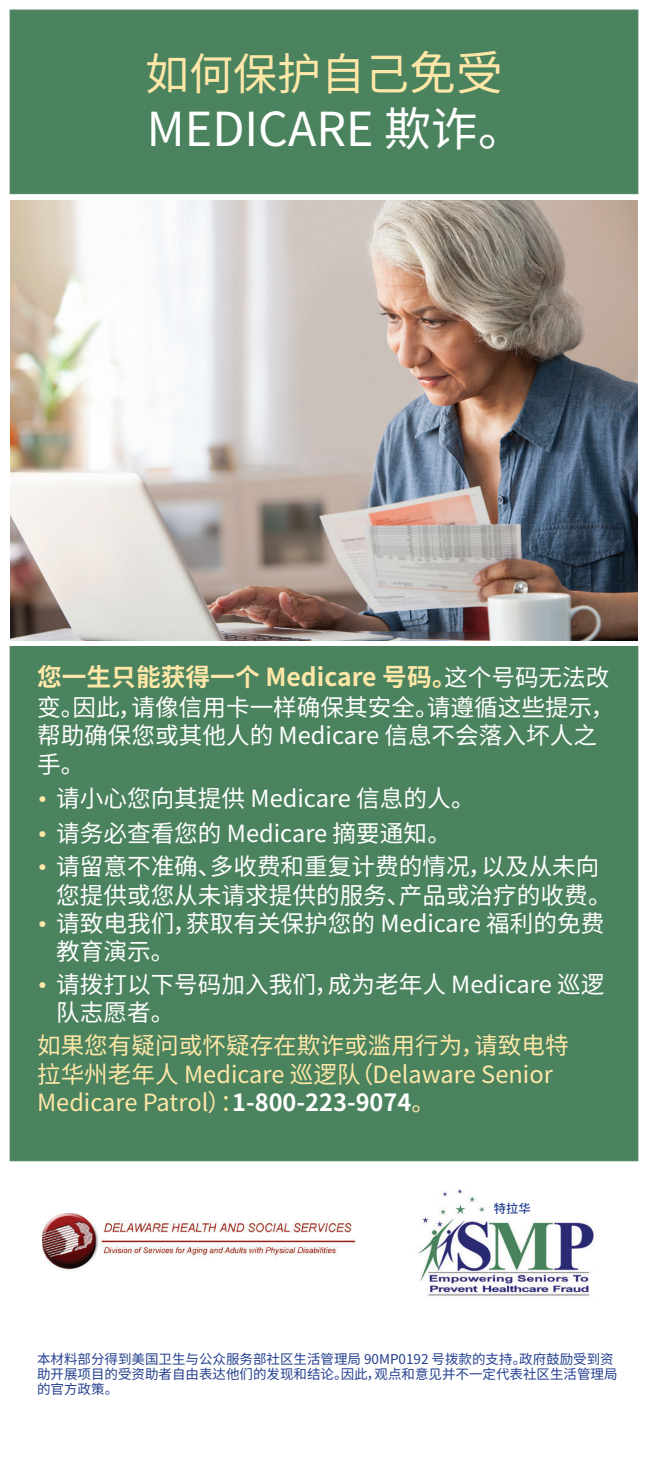
<style>
.page{position:relative;width:648px;height:1458px;background:#fff}
.page>*{position:absolute;margin:0;border:0;box-sizing:border-box;transform-origin:0 0}
.Paragraph_Style1{font:46.8px "Noto Sans SC";color:#fff}
.Paragraph_Style1-2{font:44.1px "Noto Sans SC";color:#ffe7a7}
.Paragraph_Style2{font:700 24.75px "Noto Sans SC";color:#ffe7a7}
.Paragraph_Style2-2{font:23.62px/28.3px "Noto Sans SC";color:#fff}
.Paragraph_Style5{font:23.62px/28.3px "Noto Sans SC";color:#ffe7a7}
.Paragraph_Style2-3{font:13.5px/15.1px "Noto Sans SC";color:#24408f}
.Paragraph_Style2-4{font:500 12.15px "Noto Sans SC";color:#24408f}
.s1{font-size:46.8px}
.s2{font-weight:400;font-size:23.62px;color:#fff}
.s3{font-family:"Gotham";font-size:22.5px;color:#ffe7a7}
.s4{font-weight:700;color:#fff}
</style>
<div class="page">
<div style="left:10px;top:10px;width:628px;height:184px;background:#4b835f"></div>
<div style="left:10px;top:646px;width:628px;height:515px;background:#4b835f"></div>
<img style="left:418px;top:1189px;width:176px;height:107px">
<img style="left:10px;top:200px;width:628px;height:440px">
<img style="left:42px;top:1213px;width:314px;height:57px">
<p class="Paragraph_Style1-2" style="left:145px;top:49px;width:359px">如何保护自己<span class="s1">免受</span></p>
<p class="Paragraph_Style1" style="left:147px;top:103px;width:380px">MEDICARE 欺诈。</p>
<p class="Paragraph_Style2" style="left:37px;top:663px;width:574px">您一生只能获得一个 Medicare 号码。<span class="s2">这个号码无法改</span></p>
<p class="Paragraph_Style2-2" style="left:37px;top:694px;width:579px">变。因此，请像信用卡一样确保其安全。请遵循这些提示，帮助确保您或其他人的 Medicare 信息不会落入坏人之手。</p>
<p class="Paragraph_Style2-2" style="left:37px;top:785px;width:439px"><span class="s3">•</span> 请小心您向其提供 Medicare 信息的人。</p>
<p class="Paragraph_Style2-2" style="left:37px;top:820px;width:415px"><span class="s3">•</span> 请务必查看您的 Medicare 摘要通知。</p>
<p class="Paragraph_Style2-2" style="left:56px;top:853px;width:557px;text-indent:-19px"><span class="s3">•</span> 请留意不准确、多收费和重复计费的情况，以及从未向您提供或您从未请求提供的服务、产品或治疗的收费。</p>
<p class="Paragraph_Style2-2" style="left:56px;top:910px;width:550px;text-indent:-19px"><span class="s3">•</span> 请致电我们，获取有关保护您的 Medicare 福利的免费教育演示。</p>
<p class="Paragraph_Style2-2" style="left:56px;top:971px;width:550px;text-indent:-19px"><span class="s3">•</span> 请拨打以下号码加入我们，成为老年人 Medicare 巡逻队志愿者。</p>
<p class="Paragraph_Style5" style="left:37px;top:1032px;width:533px">如果您有疑问或怀疑存在欺诈或滥用行为，请致电特拉华州老年人 Medicare 巡逻队（Delaware Senior<br>Medicare Patrol）：<span class="s4">1-800-223-9074</span>。</p>
<p class="Paragraph_Style2-4" style="left:494px;top:1202px;width:38px">特拉华</p>
<p class="Paragraph_Style2-3" style="left:37px;top:1352px;width:582px">本材料部分得到美国卫生与公众服务部社区生活管理局 90MP0192 号拨款的支持。政府鼓励受到资助开展项目的受资助者自由表达他们的发现和结论。因此，观点和意见并不一定代表社区生活管理局的官方政策。</p>
</div>
